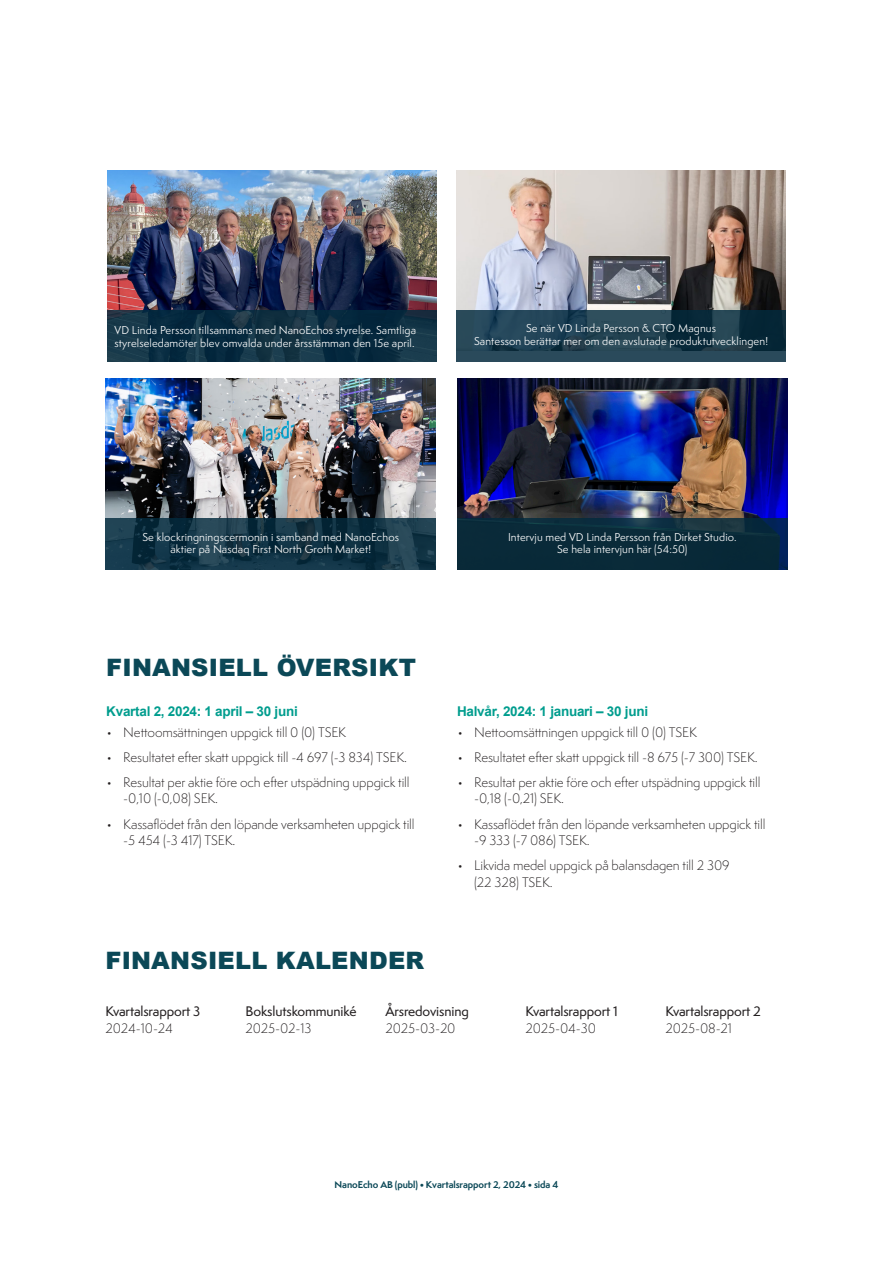
<style>
.page{position:relative;width:893px;height:1263px;background:#fff}
.page>*{position:absolute;margin:0;border:0;box-sizing:border-box;transform-origin:0 0}
.Rubrik{font:900 24px "Arial";letter-spacing:.01em;color:#0b4857}
.Underrubrik_2{font:700 13.5px "Arial";letter-spacing:-.02em;color:#009d8e}
.t1{font:300 12.75px/16.5px "Semplicita Pro";letter-spacing:-.01em;color:#231f20}
.Bröd_1{font:500 12.75px/16.5px "Semplicita Pro";letter-spacing:-.01em;color:#231f20}
.Rubrik-2{font:10.5px/12.6px "Semplicita Pro";letter-spacing:.01em;color:#fff;text-align:center}
.t2{font:700 9px "Semplicita Pro";letter-spacing:-.01em;color:#0b4857}
.s1{font-weight:300}
</style>
<div class="page">
<img style="left:107px;top:170px;width:330px;height:140px">
<svg style="left:107px;top:310px;width:330px;height:51px;background:#0e3043"></svg>
<img style="left:456px;top:170px;width:330px;height:140px">
<svg style="left:456px;top:310px;width:330px;height:51px;background:#1f3f50"></svg>
<img style="left:105px;top:378px;width:331px;height:192px">
<svg style="left:105px;top:518px;width:331px;height:51px;background:#133546"></svg>
<img style="left:457px;top:378px;width:330px;height:192px">
<div style="left:457px;top:518px;width:330px;height:51px;background:#032b3e"></div>
<p class="Rubrik-2" style="left:115px;top:324px;width:303px;text-align:left">VD Linda Persson tillsammans med NanoEchos styrelse. Samtliga styrelseledamöter blev omvalda under årsstämman den 15e april.</p>
<p class="Rubrik-2" style="left:474px;top:322px;width:295px">Se när VD Linda Persson &amp; CTO Magnus<br>Santesson berättar mer om den avslutade produktutvecklingen!</p>
<p class="Rubrik-2" style="left:142px;top:530px;width:258px">Se klockringningscermonin i samband med NanoEchos aktier på Nasdaq First North Groth Market!</p>
<p class="Rubrik-2" style="left:508px;top:530px;width:230px">Intervju med VD Linda Persson från Dirket Studio.<br>Se hela intervjun här (54:50)</p>
<p class="Rubrik" style="left:106px;top:650px;width:311px">FINANSIELL ÖVERSIKT</p>
<p class="Underrubrik_2" style="left:106px;top:702px;width:193px">Kvartal 2, 2024: 1 april – 30 juni</p>
<p class="t1" style="left:106px;top:724px;width:241px">• Nettoomsättningen uppgick till 0 (0) TSEK</p>
<p class="t1" style="left:106px;top:749px;width:302px">• Resultatet efter skatt uppgick till -4 697 (-3 834) TSEK.</p>
<p class="t1" style="left:123px;top:774px;width:288px;text-indent:-17px">• Resultat per aktie före och efter utspädning uppgick till -0,10 (-0,08) SEK.</p>
<p class="t1" style="left:123px;top:815px;width:293px;text-indent:-17px">• Kassaflödet från den löpande verksamheten uppgick till -5 454 (-3 417) TSEK.</p>
<p class="Rubrik" style="left:105px;top:943px;width:320px">FINANSIELL KALENDER</p>
<p class="Underrubrik_2" style="left:457px;top:702px;width:192px">Halvår, 2024: 1 januari – 30 juni</p>
<p class="t1" style="left:457px;top:724px;width:241px">• Nettoomsättningen uppgick till 0 (0) TSEK</p>
<p class="t1" style="left:457px;top:749px;width:302px">• Resultatet efter skatt uppgick till -8 675 (-7 300) TSEK.</p>
<p class="t1" style="left:474px;top:774px;width:288px;text-indent:-17px">• Resultat per aktie före och efter utspädning uppgick till -0,18 (-0,21) SEK.</p>
<p class="t1" style="left:474px;top:815px;width:293px;text-indent:-17px">• Kassaflödet från den löpande verksamheten uppgick till -9 333 (-7 086) TSEK.</p>
<p class="t1" style="left:474px;top:857px;width:257px;text-indent:-17px">• Likvida medel uppgick på balansdagen till 2 309 (22 328) TSEK.</p>
<p class="Bröd_1" style="left:105px;top:1003px;width:96px">Kvartalsrapport 3<br><span class="s1">2024-10-24</span></p>
<p class="Bröd_1" style="left:245px;top:1003px;width:113px">Bokslutskommuniké<br><span class="s1">2025-02-13</span></p>
<p class="Bröd_1" style="left:385px;top:1003px;width:85px">Årsredovisning<br><span class="s1">2025-03-20</span></p>
<p class="Bröd_1" style="left:525px;top:1003px;width:94px">Kvartalsrapport 1<br><span class="s1">2025-04-30</span></p>
<p class="Bröd_1" style="left:665px;top:1003px;width:97px">Kvartalsrapport 2<br><span class="s1">2025-08-21</span></p>
<p class="t2" style="left:335px;top:1178px;width:225px">NanoEcho AB (publ) • Kvartalsrapport 2, 2024 • sida 4</p>
</div>
